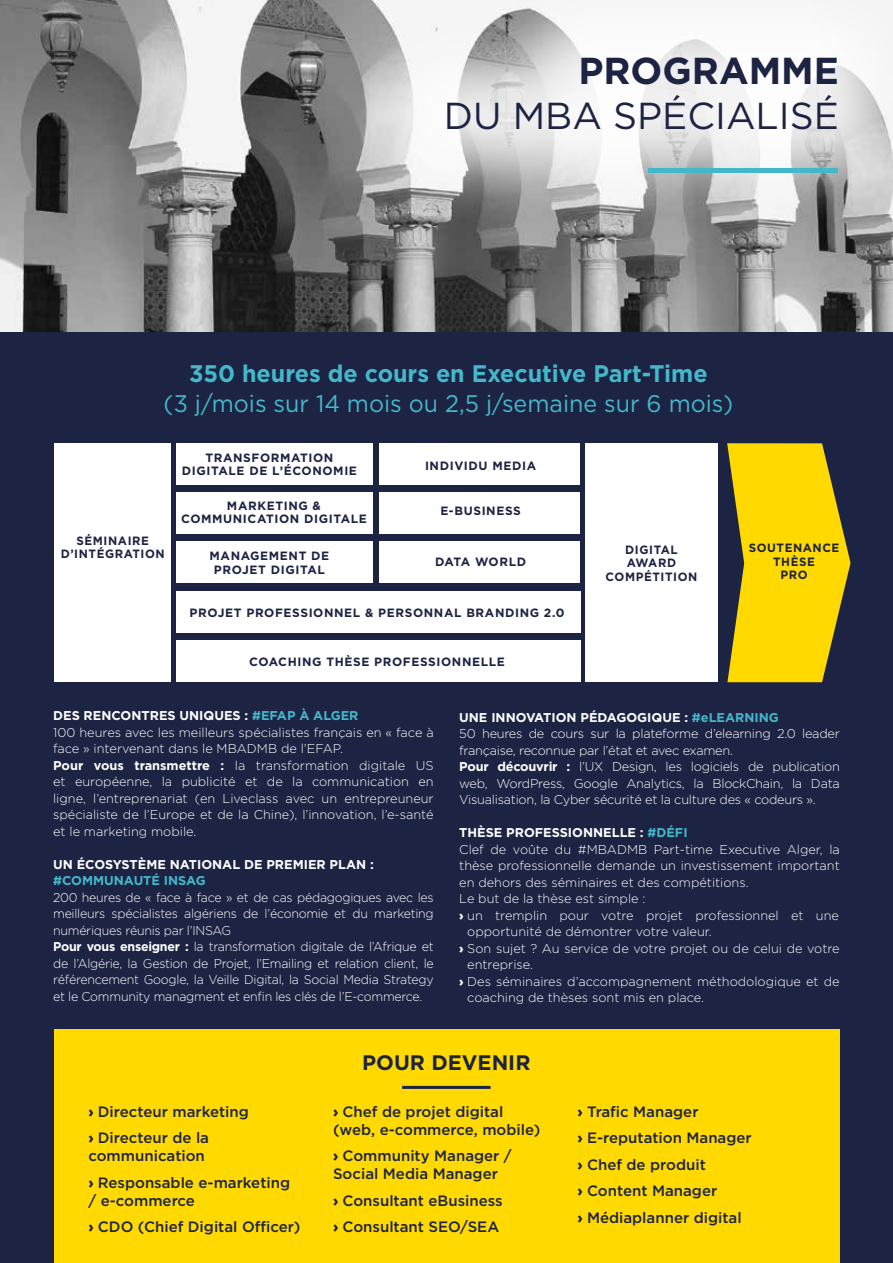
<style>
.page{position:relative;width:893px;height:1263px;background:#1d2343}
.page>*{position:absolute;margin:0;border:0;box-sizing:border-box;transform-origin:0 0}
.t1{font:37.5px "Gotham";color:#1d2343}
.t2{font:700 37.5px "Gotham";color:#1d2343}
.t3{font:24px "Gotham";color:#44b8cb}
.t4{font:700 24px "Gotham";color:#44b8cb}
.t5{font:700 21px "Gotham";color:#1d2343}
.t6{font:500 15px/26.5px "Gotham";color:#1d2343}
.t7{font:300 12.75px/16.5px "Gotham";letter-spacing:-.015em;color:#fff}
.t8{font:700 12.75px "Gotham";color:#fff}
.t9{font:700 12.75px "Gotham";color:#44b8cb}
.t10{font:700 12px/13.5px "Gotham";letter-spacing:.05em;color:#1d2343;text-align:center}
.t11{font:700 12px "Gotham";letter-spacing:.01em;color:#1d2343}
.s1{font-weight:700}
.s2{font-weight:700;color:#44b8cb}
.s3{color:#44b8cb}
.s4{font-weight:900}
</style>
<div class="page">
<img style="left:0;top:0;width:893px;height:332px">
<div style="left:351px;top:0;width:542px;height:226px;background:#fff;opacity:.89"></div>
<div style="left:648px;top:168px;width:190px;height:5px;background:#44b8cb"></div>
<div style="left:54px;top:443px;width:116px;height:239px;background:#fff"></div>
<div style="left:586px;top:443px;width:132px;height:239px;background:#fff"></div>
<div style="left:176px;top:443px;width:197px;height:42px;background:#fff"></div>
<div style="left:176px;top:492px;width:197px;height:42px;background:#fff"></div>
<div style="left:176px;top:542px;width:197px;height:41px;background:#fff"></div>
<div style="left:176px;top:591px;width:404px;height:42px;background:#fff"></div>
<div style="left:176px;top:640px;width:404px;height:42px;background:#fff"></div>
<div style="left:379px;top:443px;width:201px;height:42px;background:#fff"></div>
<div style="left:379px;top:492px;width:201px;height:42px;background:#fff"></div>
<div style="left:379px;top:542px;width:201px;height:41px;background:#fff"></div>
<svg style="left:727px;top:443px;width:123px;height:239px"></svg>
<div style="left:54px;top:1030px;width:786px;height:233px;background:#ffd900"></div>
<hr style="left:402px;top:1086px;width:89px;height:3px;background:#1d2343">
<h1 class="t2" style="left:578px;top:49px;width:262px">PROGRAMME</h1>
<h1 class="t1" style="left:444px;top:95px;width:397px">DU MBA SPÉCIALISÉ</h1>
<h2 class="t4" style="left:189px;top:359px;width:520px">350 heures de cours en Executive Part-Time</h2>
<h2 class="t3" style="left:164px;top:390px;width:571px">(3 j/mois sur 14 mois ou 2,5 j/semaine sur 6 mois)</h2>
<p class="t10" style="left:182px;top:450px;width:177px">TRANSFORMATION<br>DIGITALE DE L’ÉCONOMIE</p>
<p class="t10" style="left:425px;top:459px;width:113px">INDIVIDU MEDIA</p>
<p class="t10" style="left:440px;top:504px;width:82px">E-BUSINESS</p>
<p class="t10" style="left:210px;top:549px;width:121px">MANAGEMENT DE<br>PROJET DIGITAL</p>
<p class="t10" style="left:189px;top:605px;width:377px">PROJET PROFESSIONNEL &amp; PERSONNAL BRANDING 2.0</p>
<p class="t10" style="left:249px;top:655px;width:257px">COACHING THÈSE PROFESSIONNELLE</p>
<p class="t10" style="left:181px;top:498px;width:187px">MARKETING &amp;<br>COMMUNICATION DIGITALE</p>
<p class="t10" style="left:61px;top:533px;width:106px">SÉMINAIRE<br>D’INTÉGRATION</p>
<p class="t10" style="left:606px;top:542px;width:93px">DIGITAL<br>AWARD<br>COMPÉTITION</p>
<p class="t10" style="left:749px;top:541px;width:92px">SOUTENANCE<br>THÈSE<br>PRO</p>
<p class="t11" style="left:435px;top:555px;width:93px">DATA WORLD</p>
<p class="t7" style="left:53px;top:707px;width:382px"><span class="s1">DES RENCONTRES UNIQUES :</span> <span class="s2">#EFAP À ALGER<br></span>100 heures avec les meilleurs spécialistes français en « face à face » intervenant dans le MBADMB de l’EFAP.<br><span class="s1">Pour vous transmettre :</span> la transformation digitale US et européenne, la publicité et de la communication en ligne, l’entreprenariat (en Liveclass avec un entrepreuneur spécialiste de l’Europe et de la Chine), l’innovation, l’e-santé et le marketing mobile.</p>
<p class="t8" style="left:53px;top:857px;width:322px">UN ÉCOSYSTÈME NATIONAL DE PREMIER PLAN :</p>
<p class="t9" style="left:53px;top:873px;width:154px">#COMMUNAUTÉ INSAG</p>
<p class="t7" style="left:53px;top:889px;width:382px">200 heures de « face à face » et de cas pédagogiques avec les meilleurs spécialistes algériens de l’économie et du marketing numériques réunis par l’INSAG<br><span class="s1">Pour vous enseigner :</span> la transformation digitale de l’Afrique et de l’Algérie, la Gestion de Projet, l’Emailing et relation client, le référencement Google, la Veille Digital, la Social Media Strategy et le Community managment et enfin les clés de l’E-commerce.</p>
<p class="t7" style="left:459px;top:709px;width:382px"><span class="s1">UNE INNOVATION PÉDAGOGIQUE :</span> <span class="s2">#eLEARNING<br></span>50 heures de cours sur la plateforme d’elearning 2.0 leader française, reconnue par l’état et avec examen.<br><span class="s1">Pour découvrir :</span> l’UX Design, les logiciels de publication web, WordPress, Google Analytics, la BlockChain, la Data Visualisation, la Cyber sécurité et la culture des « codeurs ».</p>
<p class="t8" style="left:459px;top:825px;width:230px">THÈSE PROFESSIONNELLE : <span class="s3">#DÉFI</span></p>
<p class="t7" style="left:459px;top:841px;width:382px">Clef de voûte du #MBADMB Part-time Executive Alger, la</p>
<p class="t7" style="left:459px;top:857px;width:382px">thèse professionnelle demande un investissement important</p>
<p class="t7" style="left:459px;top:874px;width:291px">en dehors des séminaires et des compétitions.</p>
<p class="t7" style="left:459px;top:890px;width:188px">Le but de la thèse est simple :</p>
<p class="t7" style="left:459px;top:907px;width:381px"><span class="s4">›</span> un tremplin pour votre projet professionnel et une</p>
<p class="t7" style="left:467px;top:923px;width:246px">opportunité de démontrer votre valeur.</p>
<p class="t7" style="left:459px;top:940px;width:382px"><span class="s4">›</span> Son sujet ? Au service de votre projet ou de celui de votre</p>
<p class="t7" style="left:467px;top:956px;width:67px">entreprise.</p>
<p class="t7" style="left:459px;top:973px;width:382px"><span class="s4">›</span> Des séminaires d’accompagnement méthodologique et de</p>
<p class="t7" style="left:467px;top:989px;width:238px">coaching de thèses sont mis en place.</p>
<p class="t6" style="left:88px;top:1098px;width:162px"><span class="s4">›</span> Directeur marketing <span class="s4">›</span> Directeur de la</p>
<p class="t6" style="left:88px;top:1142px;width:203px">communication<br><span class="s4">›</span> Responsable e-marketing</p>
<p class="t6" style="left:88px;top:1187px;width:214px">/ e-commerce<br><span class="s4">›</span> CDO (Chief Digital Officer)</p>
<h3 class="t5" style="left:362px;top:1050px;width:170px">POUR DEVENIR</h3>
<p class="t6" style="left:333px;top:1102px;width:209px;line-height:18px"><span class="s4">›</span> Chef de projet digital (web, e-commerce, mobile)</p>
<p class="t6" style="left:333px;top:1146px;width:180px;line-height:18px"><span class="s4">›</span> Community Manager /<br>Social Media Manager</p>
<p class="t6" style="left:333px;top:1187px;width:171px"><span class="s4">›</span> Consultant eBusiness <span class="s4">›</span> Consultant SEO/SEA</p>
<p class="t6" style="left:578px;top:1098px;width:176px"><span class="s4">›</span> Trafic Manager<br><span class="s4">›</span> E-reputation Manager <span class="s4">›</span> Chef de produit<br><span class="s4">›</span> Content Manager<br><span class="s4">›</span> Médiaplanner digital</p>
</div>
